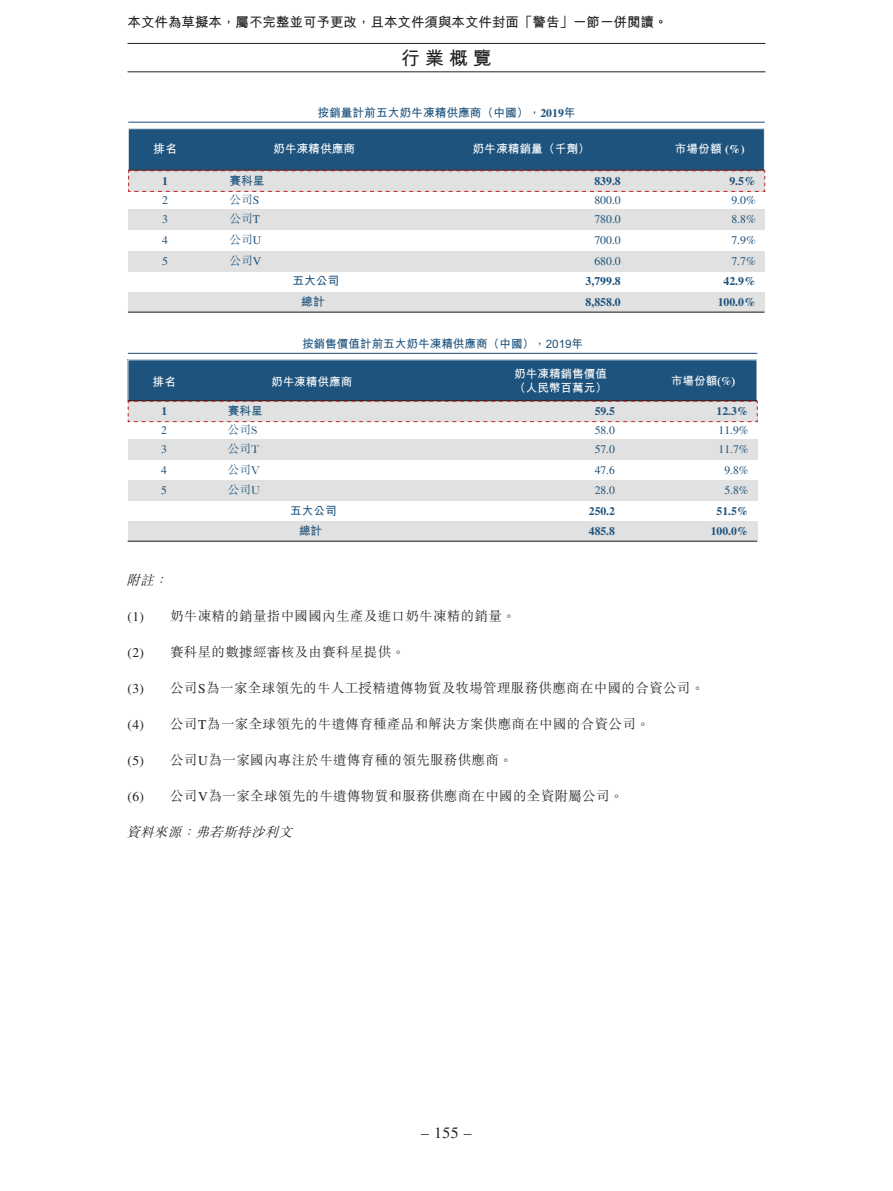
<style>
.page{position:relative;width:893px;height:1191px;background:#fff}
.page>*{position:absolute;margin:0;border:0;box-sizing:border-box;transform-origin:0 0}
.t1{font:700 18.75px "M Hei HK";color:#231f20}
.t2{font:15.75px "Times LT Std";color:#231f20}
.t3{font:300 13.5px "M Sung HK";letter-spacing:.025em;color:#231f20}
.t4{font:700 13.5px "M Hei HK";color:#231f20}
.t5{font:italic 300 13.5px "M Sung HK";color:#231f20}
.t6{font:11.7px/19.6px "Times LT Std";color:#1e537d}
.t7{font:700 11.7px/20.5px "Times LT Std";color:#1e537d}
.t8{font:11.7px/20.2px "M Hei HK Bold E Ten B5 H";color:#1e537d;text-align:center}
.t9{font:11.7px "M Hei HK Bold E Ten B5 H";color:#fff}
.t10{font:11.7px/19.6px "M Sung HK Light E Ten B5 H";color:#1e537d}
.t11{font:11.55px/19.5px "Times LT Std";color:#1e537d}
.t12{font:11.55px/20px "M Hei HK Bold E Ten B5 H";color:#1e537d;text-align:center}
.t13{font:11.55px/14px "M Hei HK Bold E Ten B5 H";color:#fff}
.t14{font:700 11.55px/20.4px "Times LT Std";color:#1e537d}
.t15{font:11.55px/19.5px "M Sung HK Light E Ten B5 H";color:#1e537d}
.s1{font-family:"Times LT Std";font-weight:700}
.s2{font-family:"Times LT Std"}
.s3{font-family:"Times LT Std";font-weight:600}
.s4{font-family:"Times LT Std";font-weight:400}
</style>
<div class="page">
<hr style="left:128px;top:43px;width:637px;height:1px;background:#231f20">
<hr style="left:128px;top:71px;width:637px;height:1px;background:#231f20">
<div style="left:128px;top:129px;width:636px;height:41px;background:#1e537d"></div>
<div style="left:128px;top:128px;width:637px;height:43px;border:1px solid #fff"></div>
<hr style="left:128px;top:122px;width:637px;height:1px;background:#1e4c79">
<div style="left:129px;top:210px;width:636px;height:20px;background:#e0e1e0"></div>
<div style="left:129px;top:251px;width:636px;height:20px;background:#e0e1e0"></div>
<div style="left:129px;top:292px;width:636px;height:20px;background:#e0e1e0"></div>
<hr style="left:128px;top:312px;width:636px;height:1px;background:#231f20">
<svg style="left:128px;top:170px;width:637px;height:22px;background:#dad4d3"></svg>
<div style="left:128px;top:360px;width:629px;height:41px;background:#1e537d"></div>
<hr style="left:128px;top:353px;width:629px;height:1px;background:#1e4c79">
<div style="left:128px;top:440px;width:629px;height:20px;background:#e0e1e0"></div>
<div style="left:128px;top:480px;width:629px;height:21px;background:#e0e1e0"></div>
<div style="left:128px;top:521px;width:629px;height:20px;background:#e0e1e0"></div>
<hr style="left:128px;top:541px;width:629px;height:1px;background:#231f20">
<svg style="left:128px;top:400px;width:630px;height:22px;background:#d5cfcf"></svg>
<p class="t4" style="left:128px;top:12px;width:541px">本文件為草擬本，屬不完整並可予更改，且本文件須與本文件封面「警告」一節一併閱讀。</p>
<h1 class="t1" style="left:401px;top:44px;width:92px">行業概覽</h1>
<p class="t8" style="left:317px;top:101px;width:260px">按銷量計前五大奶牛凍精供應商（中國），<span class="s1">2019</span>年</p>
<p class="t9" style="left:153px;top:140px;width:25px">排名</p>
<p class="t9" style="left:273px;top:140px;width:84px">奶牛凍精供應商</p>
<p class="t9" style="left:473px;top:140px;width:119px">奶牛凍精銷量（千劑）</p>
<p class="t7" style="left:162px;top:170px;width:7px">1</p>
<p class="t8" style="left:229px;top:169px;width:37px">賽科星</p>
<p class="t7" style="left:594px;top:170px;width:28px">839.8</p>
<p class="t6" style="left:594px;top:190px;width:28px">800.0<br>780.0</p>
<p class="t6" style="left:594px;top:230px;width:28px;line-height:20.2px">700.0<br>680.0</p>
<p class="t7" style="left:586px;top:271px;width:37px">3,799.8<br>8,858.0</p>
<p class="t10" style="left:229px;top:189px;width:32px">公司<span class="s2">S</span>公司<span class="s2">T</span></p>
<p class="t10" style="left:229px;top:229px;width:33px;line-height:20.2px">公司<span class="s2">U</span>公司<span class="s2">V</span></p>
<p class="t6" style="left:162px;top:190px;width:7px">2<br>3</p>
<p class="t6" style="left:162px;top:230px;width:7px;line-height:20.2px">4<br>5</p>
<p class="t8" style="left:292px;top:270px;width:48px">五大公司總計</p>
<p class="t12" style="left:302px;top:333px;width:283px">按銷售價值計前五大奶牛凍精供應商（中國），2019年</p>
<p class="t13" style="left:153px;top:373px;width:25px">排名</p>
<p class="t13" style="left:271px;top:373px;width:83px">奶牛凍精供應商</p>
<p class="t13" style="left:514px;top:366px;width:94px">奶牛凍精銷售價值（人民幣百萬元）</p>
<p class="t14" style="left:161px;top:401px;width:7px">1</p>
<p class="t12" style="left:228px;top:400px;width:36px">賽科星</p>
<p class="t14" style="left:595px;top:401px;width:22px">59.5</p>
<p class="t11" style="left:595px;top:420px;width:22px">58.0<br>57.0</p>
<p class="t11" style="left:595px;top:460px;width:22px;line-height:20.1px">47.6<br>28.0</p>
<p class="t14" style="left:589px;top:500px;width:28px">250.2<br>485.8</p>
<p class="t15" style="left:228px;top:419px;width:33px">公司S公司T</p>
<p class="t15" style="left:228px;top:459px;width:34px;line-height:20.1px">公司V公司U</p>
<p class="t11" style="left:161px;top:420px;width:7px">2<br>3</p>
<p class="t11" style="left:161px;top:460px;width:7px;line-height:20.1px">4<br>5</p>
<p class="t12" style="left:290px;top:499px;width:48px">五大公司總計</p>
<p class="t9" style="left:675px;top:140px;width:71px">市場份額 <span class="s1">(%)</span></p>
<p class="t7" style="left:729px;top:170px;width:28px">9.5%</p>
<p class="t6" style="left:731px;top:190px;width:26px">9.0%<br>8.8%</p>
<p class="t6" style="left:731px;top:230px;width:26px;line-height:20.2px">7.9%<br>7.7%</p>
<p class="t7" style="left:718px;top:271px;width:40px;text-align:center">42.9%<br>100.0%</p>
<p class="t13" style="left:671px;top:373px;width:65px">市場份額<span class="s3">(%)</span></p>
<p class="t14" style="left:717px;top:401px;width:33px">12.3%</p>
<p class="t11" style="left:719px;top:420px;width:31px">11.9%<br>11.7%</p>
<p class="t11" style="left:724px;top:460px;width:26px;line-height:20.1px">9.8%<br>5.8%</p>
<p class="t14" style="left:711px;top:500px;width:39px;line-height:20px;text-align:center">51.5%<br>100.0%</p>
<p class="t5" style="left:126px;top:570px;width:47px">附註：</p>
<p class="t3" style="left:128px;top:606px;width:390px"><span class="s4">(1)</span> 奶牛凍精的銷量指中國國內生產及進口奶牛凍精的銷量。</p>
<p class="t3" style="left:128px;top:642px;width:279px"><span class="s4">(2)</span> 賽科星的數據經審核及由賽科星提供。</p>
<p class="t3" style="left:128px;top:678px;width:578px"><span class="s4">(3)</span> 公司<span class="s4">S</span>為一家全球領先的牛人工授精遺傳物質及牧場管理服務供應商在中國的合資公司。</p>
<p class="t3" style="left:128px;top:714px;width:524px"><span class="s4">(4)</span> 公司<span class="s4">T</span>為一家全球領先的牛遺傳育種產品和解決方案供應商在中國的合資公司。</p>
<p class="t3" style="left:128px;top:750px;width:387px"><span class="s4">(5)</span> 公司<span class="s4">U</span>為一家國內專注於牛遺傳育種的領先服務供應商。</p>
<p class="t3" style="left:128px;top:786px;width:497px"><span class="s4">(6)</span> 公司<span class="s4">V</span>為一家全球領先的牛遺傳物質和服務供應商在中國的全資附屬公司。</p>
<p class="t5" style="left:126px;top:822px;width:172px">資料來源：弗若斯特沙利文</p>
<p class="t2" style="left:421px;top:1124px;width:52px">– 155 –</p>
</div>
